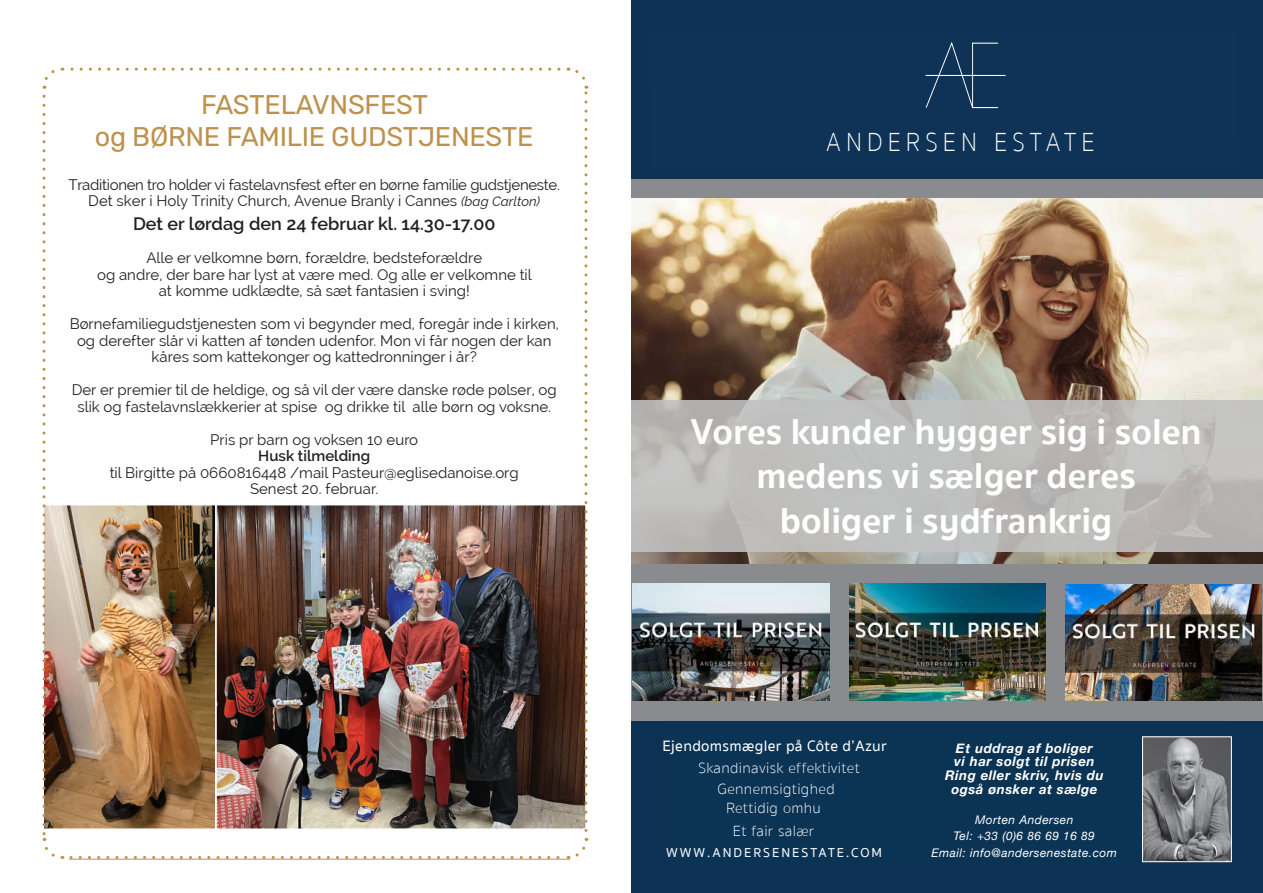
<style>
.page{position:relative;width:1263px;height:893px;background:#fff}
.page>*{position:absolute;margin:0;border:0;box-sizing:border-box;transform-origin:0 0}
.t1{font:700 37.05px/44.4px "Sukhumvit Set";color:#fff;text-align:center}
.t2{font:300 27px/32.4px "Rubik";letter-spacing:-.01em;color:#bc924e;text-align:center}
.t3{font:100 27px "Sukhumvit Set";letter-spacing:.21em;color:#fff;scale:.9 1}
.t4{font:600 18px "Raleway";color:#231f20}
.t5{font:500 15.45px "Sukhumvit Set";letter-spacing:.02em;color:#fff}
.t6{font:100 15.15px "Sukhumvit Set";letter-spacing:.02em;color:#fff}
.t7{font:15px/16.5px "Raleway";color:#231f20;text-align:center}
.t8{font:15px/16.5px "Raleway";letter-spacing:-.02em;color:#231f20;text-align:center}
.t9{font:600 15px "Raleway";color:#231f20}
.t10{font:italic 700 13.35px/13.6px "Helvetica Neue";letter-spacing:.04em;color:#fff;text-align:center}
.t11{font:500 13.2px "Sukhumvit Set";letter-spacing:.15em;color:#fff}
.t12{font:italic 11.85px/16.4px "Helvetica Neue";letter-spacing:.04em;color:#fff;text-align:center}
.s1{font-weight:100;font-style:italic;font-size:13.5px}
</style>
<div class="page">
<hr style="left:69px;top:859px;width:520px;height:1px;background:#bc924e">
<div style="left:631px;top:0;width:632px;height:893px;background:#0d3154"></div>
<div style="left:665px;top:676px;width:563px;height:190px;background:#0b3354"></div>
<div style="left:631px;top:180px;width:632px;height:541px;background:#8a8b8f"></div>
<img style="left:1144px;top:739px;width:85px;height:121px">
<div style="left:1142px;top:737px;width:89px;height:125px;border:1px solid #fff"></div>
<div style="left:647px;top:31px;width:593px;height:137px;background:#0e3356"></div>
<svg style="left:926px;top:42px;width:72px;height:66px;background:#1a3d5e"></svg>
<hr style="left:926px;top:75px;width:79px;height:1px;background:#fff">
<img style="left:633px;top:584px;width:196px;height:117px">
<img style="left:849px;top:584px;width:196px;height:117px">
<img style="left:1065px;top:584px;width:196px;height:117px">
<img style="left:631px;top:198px;width:632px;height:366px">
<svg style="left:631px;top:401px;width:632px;height:151px;background:#bdbcbb"></svg>
<svg style="left:631px;top:0;width:2px;height:6px"></svg>
<svg style="left:631px;top:886px;width:2px;height:7px"></svg>
<svg style="left:1261px;top:0;width:2px;height:6px"></svg>
<svg style="left:1261px;top:886px;width:2px;height:7px"></svg>
<img style="left:63px;top:507px;width:505px;height:320px">
<div style="left:215px;top:504px;width:372px;height:326px;border:2px solid #fff"></div>
<div style="left:43px;top:504px;width:174px;height:326px;border:2px solid #fff"></div>
<div style="left:570px;top:843px;width:35px;height:29px;background:#fff"></div>
<svg style="left:42px;top:96px;width:21px;height:763px"></svg>
<svg style="left:71px;top:838px;width:518px;height:21px"></svg>
<svg style="left:568px;top:67px;width:20px;height:763px"></svg>
<svg style="left:42px;top:67px;width:517px;height:22px"></svg>
<h2 class="t2" style="left:95px;top:89px;width:440px">FASTELAVNSFEST<br>og BØRNE FAMILIE GUDSTJENESTE</h2>
<p class="t8" style="left:69px;top:176px;width:493px">Traditionen tro holder vi fastelavnsfest efter en børne familie gudstjeneste.<br>Det sker i Holy Trinity Church, Avenue Branly i Cannes <span class="s1">(bag Carlton)</span></p>
<p class="t4" style="left:133px;top:214px;width:364px">Det er lørdag den 24 februar kl. 14.30-17.00</p>
<p class="t7" style="left:97px;top:250px;width:436px">Alle er velkomne børn, forældre, bedsteforældre<br>og andre, der bare har lyst at være med. Og alle er velkomne til at komme udklædte, så sæt fantasien i sving!</p>
<p class="t7" style="left:70px;top:316px;width:491px">Børnefamiliegudstjenesten som vi begynder med, foregår inde i kirken, og derefter slår vi katten af tønden udenfor. Mon vi får nogen der kan kåres som kattekonger og kattedronninger i år?</p>
<p class="t7" style="left:72px;top:382px;width:486px">Der er premier til de heldige, og så vil der være danske røde pølser, og slik og fastelavnslækkerier at spise og drikke til alle børn og voksne.</p>
<p class="t7" style="left:210px;top:431px;width:209px">Pris pr barn og voksen 10 euro</p>
<p class="t9" style="left:258px;top:447px;width:113px">Husk tilmelding</p>
<p class="t7" style="left:110px;top:464px;width:411px">til Birgitte på 0660816448 /mail Pasteur@eglisedanoise.org<br>Senest 20. februar.</p>
<h2 class="t3" style="left:826px;top:123px;width:300px">ANDERSEN ESTATE</h2>
<h1 class="t1" style="left:690px;top:410px;width:513px">Vores kunder hygger sig i solen medens vi sælger deres<br>boliger i sydfrankrig</h1>
<p class="t5" style="left:662px;top:735px;width:226px">Ejendomsmægler på Côte d’Azur</p>
<p class="t6" style="left:698px;top:758px;width:163px">Skandinavisk effektivitet</p>
<p class="t6" style="left:717px;top:778px;width:119px">Gennemsigtighed</p>
<p class="t6" style="left:726px;top:797px;width:96px">Rettidig omhu</p>
<p class="t6" style="left:733px;top:820px;width:83px">Et fair salær</p>
<p class="t11" style="left:666px;top:843px;width:217px">WWW.ANDERSENESTATE.COM</p>
<p class="t10" style="left:945px;top:741px;width:160px">Et uddrag af boliger<br>vi har solgt til prisen<br>Ring eller skriv, hvis du også ønsker at sælge</p>
<p class="t12" style="left:931px;top:812px;width:187px">Morten Andersen<br>Tel: +33 (0)6 86 69 16 89<br>Email: info@andersenestate.com</p>
</div>
